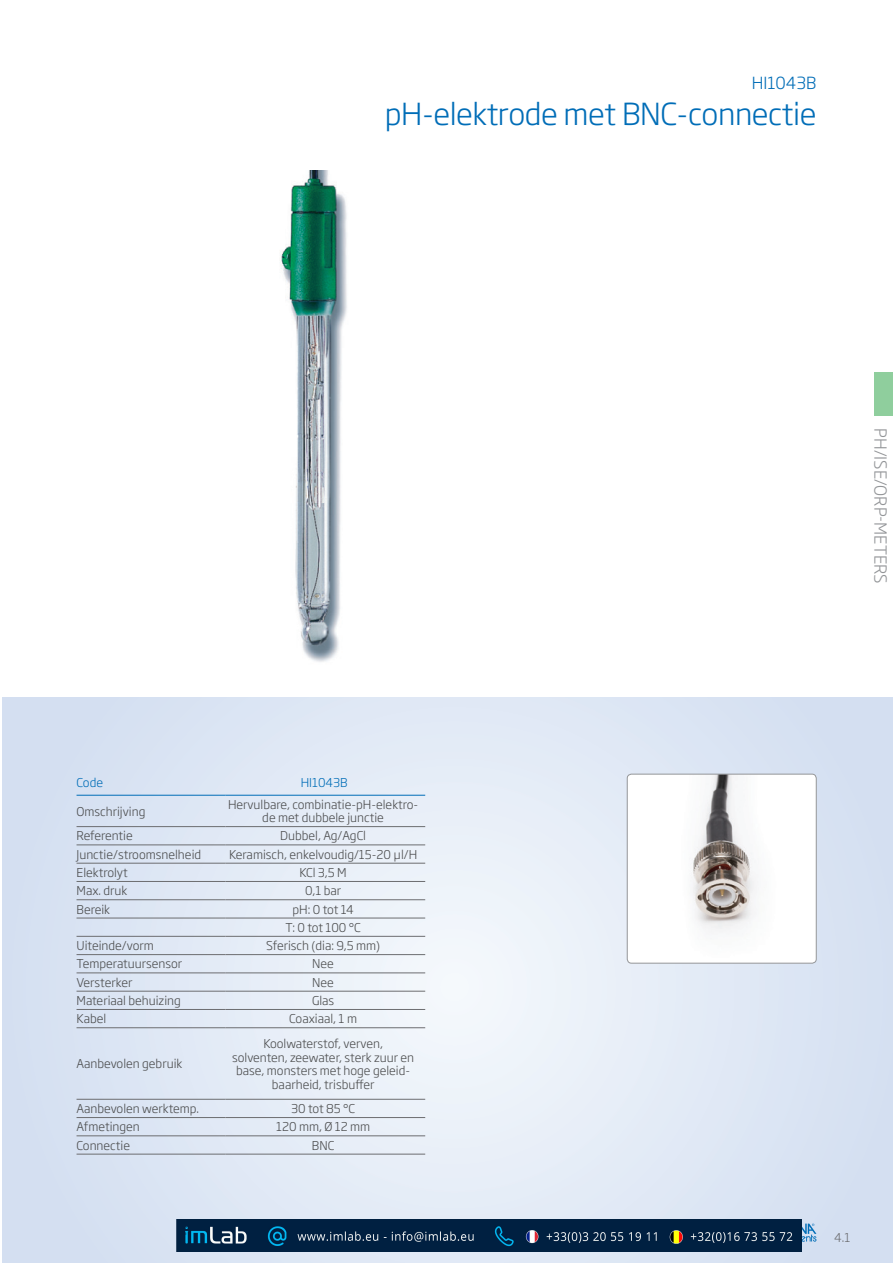
<style>
.page{position:relative;width:893px;height:1263px;background:#fff}
.page>*{position:absolute;margin:0;border:0;box-sizing:border-box;transform-origin:0 0}
.Artikel__titel{font:300 30px "Soho Gothic Pro";letter-spacing:-.015em;color:#006db7}
.t1{font:300 16.5px "Soho Gothic Pro";color:#939598}
.Artikel__code{font:300 16.5px "Soho Gothic Pro";color:#006db7}
.Tabeltekst__midden{font:300 12px/13.5px "Soho Gothic Pro";color:#4b4c4d;text-align:center}
.Tabeltekst__links{font:300 12px "Soho Gothic Pro";color:#4b4c4d}
.Tabeltekst__titel{font:300 12px "Soho Gothic Pro";color:#006db7}
.t2{font:300 12px "Soho Gothic Pro";color:#6c6d70}
</style>
<div class="page">
<svg style="left:3px;top:697px;width:890px;height:566px;background:#dfe8f4"></svg>
<img style="left:280px;top:171px;width:67px;height:491px">
<hr style="left:77px;top:826px;width:148px;height:1px;background:#6c6d70">
<hr style="left:225px;top:826px;width:200px;height:1px;background:#6c6d70">
<hr style="left:77px;top:844px;width:148px;height:1px;background:#6c6d70">
<hr style="left:225px;top:844px;width:200px;height:1px;background:#6c6d70">
<hr style="left:77px;top:863px;width:148px;height:1px;background:#6c6d70">
<hr style="left:225px;top:863px;width:200px;height:1px;background:#6c6d70">
<hr style="left:77px;top:881px;width:148px;height:1px;background:#6c6d70">
<hr style="left:225px;top:881px;width:200px;height:1px;background:#6c6d70">
<hr style="left:77px;top:899px;width:148px;height:1px;background:#6c6d70">
<hr style="left:225px;top:899px;width:200px;height:1px;background:#6c6d70">
<hr style="left:77px;top:918px;width:148px;height:1px;background:#6c6d70">
<hr style="left:225px;top:918px;width:200px;height:1px;background:#6c6d70">
<hr style="left:77px;top:936px;width:148px;height:1px;background:#6c6d70">
<hr style="left:225px;top:936px;width:200px;height:1px;background:#6c6d70">
<hr style="left:77px;top:954px;width:148px;height:1px;background:#6c6d70">
<hr style="left:225px;top:954px;width:200px;height:1px;background:#6c6d70">
<hr style="left:77px;top:972px;width:148px;height:1px;background:#6c6d70">
<hr style="left:225px;top:972px;width:200px;height:1px;background:#6c6d70">
<hr style="left:77px;top:991px;width:148px;height:1px;background:#6c6d70">
<hr style="left:225px;top:991px;width:200px;height:1px;background:#6c6d70">
<hr style="left:77px;top:1009px;width:148px;height:1px;background:#6c6d70">
<hr style="left:225px;top:1009px;width:200px;height:1px;background:#6c6d70">
<hr style="left:77px;top:1027px;width:148px;height:1px;background:#6c6d70">
<hr style="left:225px;top:1027px;width:200px;height:1px;background:#6c6d70">
<hr style="left:77px;top:1099px;width:148px;height:1px;background:#6c6d70">
<hr style="left:225px;top:1099px;width:200px;height:1px;background:#6c6d70">
<hr style="left:77px;top:1117px;width:148px;height:1px;background:#6c6d70">
<hr style="left:225px;top:1117px;width:200px;height:1px;background:#6c6d70">
<hr style="left:77px;top:1135px;width:148px;height:1px;background:#6c6d70">
<hr style="left:225px;top:1135px;width:200px;height:1px;background:#6c6d70">
<hr style="left:77px;top:1154px;width:148px;height:1px;background:#6c6d70">
<hr style="left:225px;top:1154px;width:200px;height:1px;background:#6c6d70">
<hr style="left:77px;top:795px;width:148px;height:1px;background:#006db7">
<hr style="left:225px;top:795px;width:200px;height:1px;background:#006db7">
<img style="left:627px;top:774px;width:189px;height:189px">
<div style="left:627px;top:774px;width:189px;height:189px;border:1px solid #939598;border-radius:4px"></div>
<svg style="left:802px;top:1223px;width:14px;height:19px"></svg>
<div style="left:874px;top:372px;width:19px;height:43px;background:#8fce9d"></div>
<img style="left:176px;top:1219px;width:626px;height:32px">
<p class="Artikel__code" style="left:752px;top:70px;width:66px">HI1043B</p>
<p class="Artikel__titel" style="left:385px;top:91px;width:433px">pH-elektrode met BNC-connectie</p>
<p class="Tabeltekst__titel" style="left:77px;top:773px;width:28px">Code</p>
<p class="Tabeltekst__titel" style="left:301px;top:773px;width:49px">HI1043B</p>
<p class="Tabeltekst__links" style="left:77px;top:802px;width:70px">Omschrijving</p>
<p class="Tabeltekst__midden" style="left:228px;top:797px;width:192px">Hervulbare, combinatie-pH-elektro&shy;de met dubbele junctie</p>
<p class="Tabeltekst__links" style="left:77px;top:827px;width:58px">Referentie</p>
<p class="Tabeltekst__midden" style="left:280px;top:828px;width:87px">Dubbel, Ag/AgCl</p>
<p class="Tabeltekst__links" style="left:77px;top:845px;width:126px">Junctie/stroomsnelheid</p>
<p class="Tabeltekst__midden" style="left:229px;top:847px;width:190px">Keramisch, enkelvoudig/15-20 µl/H</p>
<p class="Tabeltekst__links" style="left:77px;top:863px;width:53px">Elektrolyt</p>
<p class="Tabeltekst__midden" style="left:300px;top:865px;width:49px">KCl 3,5 M</p>
<p class="Tabeltekst__links" style="left:77px;top:881px;width:52px">Max. druk</p>
<p class="Tabeltekst__midden" style="left:305px;top:883px;width:38px">0,1 bar</p>
<p class="Tabeltekst__links" style="left:77px;top:900px;width:35px">Bereik</p>
<p class="Tabeltekst__midden" style="left:292px;top:902px;width:63px">pH: 0 tot 14</p>
<p class="Tabeltekst__midden" style="left:285px;top:920px;width:77px">T: 0 tot 100 °C</p>
<p class="Tabeltekst__links" style="left:77px;top:936px;width:79px">Uiteinde/vorm</p>
<p class="Tabeltekst__midden" style="left:266px;top:938px;width:116px">Sferisch (dia: 9,5 mm)</p>
<p class="Tabeltekst__links" style="left:77px;top:955px;width:107px">Temperatuursensor</p>
<p class="Tabeltekst__midden" style="left:312px;top:956px;width:23px">Nee</p>
<p class="Tabeltekst__links" style="left:77px;top:973px;width:57px">Versterker</p>
<p class="Tabeltekst__midden" style="left:312px;top:975px;width:23px">Nee</p>
<p class="Tabeltekst__links" style="left:77px;top:991px;width:106px">Materiaal behuizing</p>
<p class="Tabeltekst__midden" style="left:312px;top:993px;width:24px">Glas</p>
<p class="Tabeltekst__links" style="left:77px;top:1009px;width:31px">Kabel</p>
<p class="Tabeltekst__midden" style="left:289px;top:1011px;width:69px">Coaxiaal, 1 m</p>
<p class="Tabeltekst__links" style="left:77px;top:1054px;width:107px">Aanbevolen gebruik</p>
<p class="Tabeltekst__midden" style="left:232px;top:1036px;width:183px">Koolwaterstof, verven,<br>solventen, zeewater, sterk zuur en base, monsters met hoge geleid&shy;baarheid, trisbuffer</p>
<p class="Tabeltekst__links" style="left:77px;top:1099px;width:124px">Aanbevolen werktemp.</p>
<p class="Tabeltekst__midden" style="left:291px;top:1101px;width:66px">30 tot 85 °C</p>
<p class="Tabeltekst__links" style="left:77px;top:1118px;width:65px">Afmetingen</p>
<p class="Tabeltekst__midden" style="left:276px;top:1119px;width:96px">120 mm, Ø 12 mm</p>
<p class="Tabeltekst__links" style="left:77px;top:1136px;width:55px">Connectie</p>
<p class="Tabeltekst__midden" style="left:312px;top:1138px;width:24px">BNC</p>
<h2 class="t1" style="left:893px;top:428px;width:157px;rotate:90deg">PH/ISE/ORP-METERS</h2>
<p class="t2" style="left:834px;top:1228px;width:18px">4.1</p>
</div>
